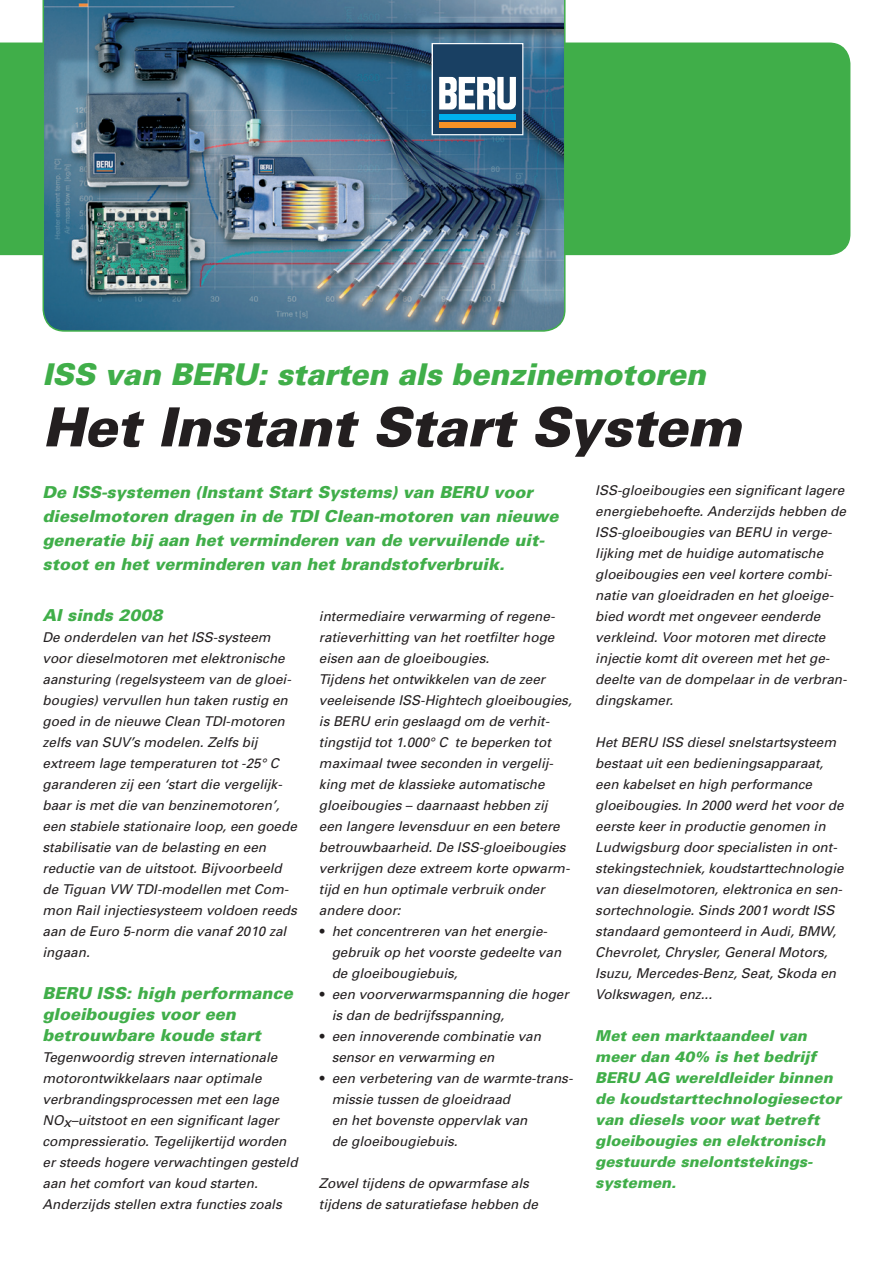
<style>
.page{position:relative;width:893px;height:1263px;background:#fff}
.page>*{position:absolute;margin:0;border:0;box-sizing:border-box;transform-origin:0 0}
.t1{font:italic 900 54px "Univers";letter-spacing:-.01em;color:#231f20}
.t2{font:italic 900 30px "Univers";letter-spacing:-.01em;color:#40ae49}
.intro{font:italic 900 16.5px/24px "Univers";color:#40ae49}
.alineakopje{font:italic 900 16.5px/21px "Univers";color:#40ae49}
.plat{font:italic 900 15px/21px "Univers";color:#40ae49}
.plat-2{font:italic 13.5px/21px "Univers";color:#231f20}
.opsomming{font:italic 13.5px/21px "Univers";color:#231f20}
.s1{font-weight:900;font-style:normal}
</style>
<div class="page">
<div style="left:0;top:43px;width:850px;height:212px;background:#40ae49"></div>
<img style="left:43px;top:0;width:523px;height:332px">
<div style="left:433px;top:44px;width:89px;height:90px;background:#194063"></div>
<div style="left:439px;top:122px;width:77px;height:6px;background:#f79325"></div>
<svg style="left:439px;top:77px;width:77px;height:33px"></svg>
<div style="left:439px;top:114px;width:77px;height:5px;background:#00b1ed"></div>
<div style="left:432px;top:43px;width:91px;height:92px;border:1px solid #fff"></div>
<p class="t2" style="left:43px;top:356px;width:665px">ISS van BERU: starten als benzinemotoren</p>
<p class="t1" style="left:43px;top:394px;width:700px">Het Instant Start System</p>
<p class="intro" style="left:43px;top:479px;width:518px">De ISS-systemen (Instant Start Systems) van BERU voor dieselmotoren dragen in de TDI Clean-motoren van nieuwe generatie bij aan het verminderen van de vervuilende uit&shy;stoot en het verminderen van het brandstofverbruik.</p>
<p class="plat-2" style="left:595px;top:479px;width:253px">ISS-gloeibougies een significant lagere energiebehoefte. Anderzijds hebben de ISS-gloeibougies van BERU in verge&shy;lijking met de huidige automatische gloeibougies een veel kortere combi&shy;natie van gloeidraden en het gloeige&shy;bied wordt met ongeveer eenderde verkleind. Voor motoren met directe injectie komt dit overeen met het ge&shy;deelte van de dompelaar in de verbran&shy;dingskamer.</p>
<p class="plat-2" style="left:595px;top:732px;width:250px">Het BERU ISS diesel snelstartsysteem bestaat uit een bedieningsapparaat, een kabelset en high performance gloeibougies. In 2000 werd het voor de eerste keer in productie genomen in Ludwigsburg door specialisten in ont&shy;stekingstechniek, koudstarttechnologie van dieselmotoren, elektronica en sen&shy;sortechnologie. Sinds 2001 wordt ISS standaard gemonteerd in Audi, BMW, Chevrolet, Chrysler, General Motors, Isuzu, Mercedes-Benz, Seat, Skoda en Volkswagen, enz...</p>
<p class="plat" style="left:595px;top:1025px;width:247px">Met een marktaandeel van meer dan 40% is het bedrijf<br>BERU AG wereldleider binnen de koudstarttechnologiesector van diesels voor wat betreft gloeibougies en elektronisch gestuurde snelontstekings&shy;systemen.</p>
<p class="alineakopje" style="left:43px;top:604px;width:122px">Al sinds 2008</p>
<p class="plat-2" style="left:43px;top:626px;width:256px">De onderdelen van het ISS-systeem voor dieselmotoren met elektronische aansturing (regelsysteem van de gloei&shy;bougies) vervullen hun taken rustig en goed in de nieuwe Clean TDI-motoren zelfs van SUV’s modelen. Zelfs bij extreem lage temperaturen tot -25° C garanderen zij een ‘start die vergelijk&shy;baar is met die van benzinemotoren’, een stabiele stationaire loop, een goede stabilisatie van de belasting en een reductie van de uitstoot. Bijvoorbeeld de Tiguan VW TDI-modellen met Com&shy;mon Rail injectiesysteem voldoen reeds aan de Euro 5-norm die vanaf 2010 zal ingaan.</p>
<p class="alineakopje" style="left:43px;top:982px;width:252px">BERU ISS: high performance gloeibougies voor een betrouwbare koude start</p>
<p class="plat-2" style="left:43px;top:1047px;width:257px">Tegenwoordig streven internationale motorontwikkelaars naar optimale verbrandingsprocessen met een lage NOx–uitstoot en een significant lager compressieratio. Tegelijkertijd worden er steeds hogere verwachtingen gesteld aan het comfort van koud starten.<br>Anderzijds stellen extra functies zoals</p>
<p class="plat-2" style="left:319px;top:605px;width:237px;text-align:justify">intermediaire verwarming of regene&shy;ratieverhitting van het roetfilter hoge eisen aan de gloeibougies.</p>
<p class="plat-2" style="left:319px;top:669px;width:254px">Tijdens het ontwikkelen van de zeer veeleisende ISS-Hightech gloeibougies, is BERU erin geslaagd om de verhit&shy;tingstijd tot 1.000° C te beperken tot maximaal twee seconden in vergelij&shy;king met de klassieke automatische gloeibougies – daarnaast hebben zij een langere levensduur en een betere betrouwbaarheid. De ISS-gloeibougies verkrijgen deze extreem korte opwarm&shy;tijd en hun optimale verbruik onder andere door:</p>
<p class="opsomming" style="left:332px;top:921px;width:231px;text-indent:-13px"><span class="s1">•</span> het concentreren van het energie&shy;gebruik op het voorste gedeelte van de gloeibougiebuis,</p>
<p class="opsomming" style="left:332px;top:984px;width:239px;text-indent:-13px"><span class="s1">•</span> een voorverwarmspanning die hoger is dan de bedrijfsspanning,</p>
<p class="opsomming" style="left:332px;top:1026px;width:211px;text-indent:-13px"><span class="s1">•</span> een innoverende combinatie van sensor en verwarming en</p>
<p class="opsomming" style="left:332px;top:1068px;width:243px;text-indent:-13px"><span class="s1">•</span> een verbetering van de warmte-trans&shy;missie tussen de gloeidraad<br>en het bovenste oppervlak van<br>de gloeibougiebuis.</p>
<p class="plat-2" style="left:319px;top:1173px;width:221px">Zowel tijdens de opwarmfase als tijdens de saturatiefase hebben de</p>
</div>
